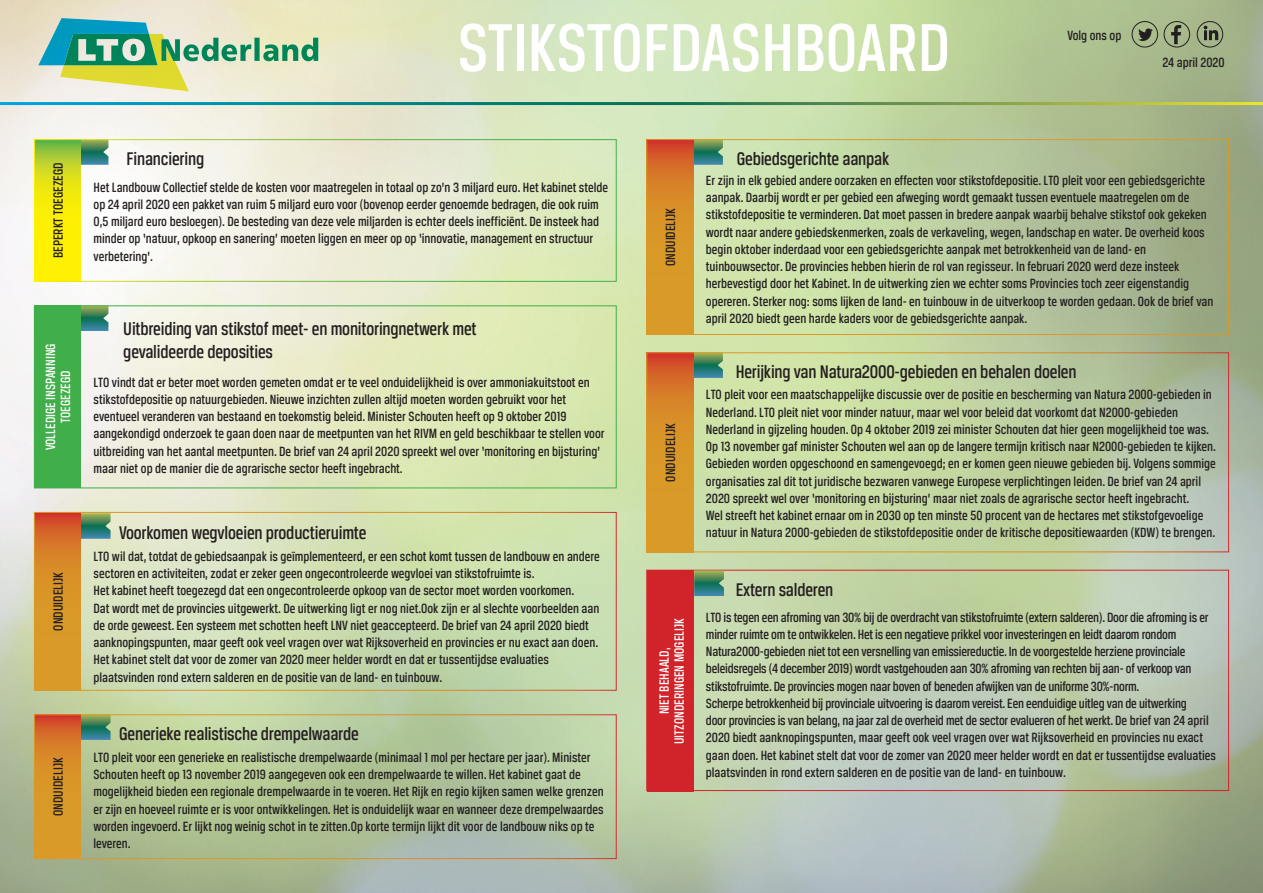
<style>
.page{position:relative;width:1263px;height:893px;background:#fff}
.page>*{position:absolute;margin:0;border:0;box-sizing:border-box;transform-origin:0 0}
.t1{font:500 72px "Breuer Condensed";color:#fff}
.t2{font:500 19.5px/22.5px "Breuer Condensed";letter-spacing:-.01em;color:#231f20}
.t3{font:500 14.25px/17.2px "Breuer Condensed";color:#231f20}
.t4{font:500 14.25px/15px "Breuer Condensed";color:#fff;text-align:center}
</style>
<div class="page">
<img style="left:0;top:0;width:1263px;height:893px">
<hr style="left:0;top:102px;width:1263px;height:3px;background:#fff">
<div style="left:1132px;top:21px;width:26px;height:26px;border:1px solid #231f20;border-radius:50%"></div>
<svg style="left:1138px;top:28px;width:15px;height:13px"></svg>
<div style="left:1164px;top:21px;width:26px;height:26px;border:1px solid #231f20;border-radius:50%"></div>
<svg style="left:1171px;top:25px;width:10px;height:19px"></svg>
<svg style="left:1204px;top:26px;width:14px;height:14px"></svg>
<div style="left:1197px;top:21px;width:26px;height:26px;border:1px solid #231f20;border-radius:50%"></div>
<img style="left:38px;top:18px;width:111px;height:47px">
<img style="left:60px;top:34px;width:129px;height:57px">
<img style="left:64px;top:34px;width:94px;height:31px">
<img style="left:161px;top:38px;width:157px;height:23px">
<svg style="left:81px;top:307px;width:27px;height:24px"></svg>
<div style="left:34px;top:305px;width:47px;height:183px;background:#40ae49"></div>
<div style="left:34px;top:305px;width:583px;height:183px;border:1px solid #40ae49"></div>
<div style="left:646px;top:570px;width:583px;height:221px;border:1px solid #d1232a"></div>
<svg style="left:694px;top:570px;width:30px;height:26px"></svg>
<div style="left:647px;top:570px;width:47px;height:222px;background:#d1232a"></div>
<svg style="left:81px;top:514px;width:30px;height:25px"></svg>
<svg style="left:36px;top:514px;width:45px;height:175px;background:#d78a27"></svg>
<svg style="left:693px;top:141px;width:30px;height:24px"></svg>
<svg style="left:648px;top:141px;width:45px;height:192px;background:#d78a27"></svg>
<div style="left:646px;top:139px;width:583px;height:196px;border:1px solid #d99a27"></div>
<svg style="left:81px;top:716px;width:30px;height:24px"></svg>
<svg style="left:36px;top:716px;width:45px;height:141px;background:#d78a27"></svg>
<svg style="left:693px;top:354px;width:30px;height:24px"></svg>
<svg style="left:648px;top:354px;width:45px;height:196px;background:#d78927"></svg>
<svg style="left:81px;top:141px;width:27px;height:24px"></svg>
<svg style="left:36px;top:141px;width:45px;height:139px;background:#e5e511"></svg>
<h1 class="t1" style="left:458px;top:8px;width:494px">STIKSTOFDASHBOARD</h1>
<p class="t3" style="left:1067px;top:27px;width:56px">Volg ons op</p>
<p class="t3" style="left:1162px;top:54px;width:64px">24 april 2020</p>
<p class="t3" style="left:49px;top:258px;width:97px;rotate:-90deg">BEPERKT TOEGEZEGD</p>
<h2 class="t2" style="left:126px;top:147px;width:79px">Financiering</h2>
<p class="t3" style="left:94px;top:178px;width:516px">Het Landbouw Collectief stelde de kosten voor maatregelen in totaal op zo’n 3 miljard euro. Het kabinet stelde op 24 april 2020 een pakket van ruim 5 miljard euro voor (bovenop eerder genoemde bedragen, die ook ruim 0,5 miljard euro besloegen). De besteding van deze vele miljarden is echter deels inefficiënt. De insteek had minder op ‘natuur, opkoop en sanering’ moeten liggen en meer op op ‘innovatie, management en structuur verbetering’.</p>
<p class="t4" style="left:43px;top:450px;width:109px;rotate:-90deg">VOLLEDIGE INSPANNING<br>TOEGEZEGD</p>
<p class="t3" style="left:49px;top:630px;width:60px;rotate:-90deg">ONDUIDELIJK</p>
<p class="t3" style="left:49px;top:816px;width:60px;rotate:-90deg">ONDUIDELIJK</p>
<h2 class="t2" style="left:123px;top:318px;width:355px">Uitbreiding van stikstof meet- en monitoringnetwerk met gevalideerde deposities</h2>
<p class="t3" style="left:94px;top:373px;width:512px">LTO vindt dat er beter moet worden gemeten omdat er te veel onduidelijkheid is over ammoniakuitstoot en stikstofdepositie op natuurgebieden. Nieuwe inzichten zullen altijd moeten worden gebruikt voor het eventueel veranderen van bestaand en toekomstig beleid. Minister Schouten heeft op 9 oktober 2019 aangekondigd onderzoek te gaan doen naar de meetpunten van het RIVM en geld beschikbaar te stellen voor uitbreiding van het aantal meetpunten. De brief van 24 april 2020 spreekt wel over ‘monitoring en bijsturing’ maar niet op de manier die de agrarische sector heeft ingebracht.</p>
<h2 class="t2" style="left:119px;top:521px;width:249px">Voorkomen wegvloeien productieruimte</h2>
<p class="t3" style="left:94px;top:547px;width:508px">LTO wil dat, totdat de gebiedsaanpak is geïmplementeerd, er een schot komt tussen de landbouw en andere sectoren en activiteiten, zodat er zeker geen ongecontroleerde wegvloei van stikstofruimte is.<br>Het kabinet heeft toegezegd dat een ongecontroleerde opkoop van de sector moet worden voorkomen.<br>Dat wordt met de provincies uitgewerkt. De uitwerking ligt er nog niet.Ook zijn er al slechte voorbeelden aan de orde geweest. Een systeem met schotten heeft LNV niet geaccepteerd. De brief van 24 april 2020 biedt aanknopingspunten, maar geeft ook veel vragen over wat Rijksoverheid en provincies er nu exact aan doen.<br>Het kabinet stelt dat voor de zomer van 2020 meer helder wordt en dat er tussentijdse evaluaties plaatsvinden rond extern salderen en de positie van de land- en tuinbouw.</p>
<h2 class="t2" style="left:119px;top:722px;width:241px">Generieke realistische drempelwaarde</h2>
<p class="t3" style="left:94px;top:748px;width:512px">LTO pleit voor een generieke en realistische drempelwaarde (minimaal 1 mol per hectare per jaar). Minister Schouten heeft op 13 november 2019 aangegeven ook een drempelwaarde te willen. Het kabinet gaat de mogelijkheid bieden een regionale drempelwaarde in te voeren. Het Rijk en regio kijken samen welke grenzen er zijn en hoeveel ruimte er is voor ontwikkelingen. Het is onduidelijk waar en wanneer deze drempelwaardes worden ingevoerd. Er lijkt nog weinig schot in te zitten.Op korte termijn lijkt dit voor de landbouw niks op te leveren.</p>
<p class="t3" style="left:662px;top:266px;width:60px;rotate:-90deg">ONDUIDELIJK</p>
<p class="t3" style="left:662px;top:482px;width:60px;rotate:-90deg">ONDUIDELIJK</p>
<p class="t4" style="left:656px;top:744px;width:127px;rotate:-90deg">NIET BEHAALD,<br>UITZONDERINGEN MOGELIJK</p>
<h2 class="t2" style="left:737px;top:147px;width:154px">Gebiedsgerichte aanpak</h2>
<p class="t3" style="left:706px;top:171px;width:509px">Er zijn in elk gebied andere oorzaken en effecten voor stikstofdepositie. LTO pleit voor een gebiedsgerichte aanpak. Daarbij wordt er per gebied een afweging wordt gemaakt tussen eventuele maatregelen om de stikstofdepositie te verminderen. Dat moet passen in bredere aanpak waarbij behalve stikstof ook gekeken wordt naar andere gebiedskenmerken, zoals de verkaveling, wegen, landschap en water. De overheid koos begin oktober inderdaad voor een gebiedsgerichte aanpak met betrokkenheid van de land- en tuinbouwsector. De provincies hebben hierin de rol van regisseur. In februari 2020 werd deze insteek herbevestigd door het Kabinet. In de uitwerking zien we echter soms Provincies toch zeer eigenstandig opereren. Sterker nog: soms lijken de land- en tuinbouw in de uitverkoop te worden gedaan. Ook de brief van april 2020 biedt geen harde kaders voor de gebiedsgerichte aanpak.</p>
<h2 class="t2" style="left:736px;top:360px;width:342px">Herijking van Natura2000-gebieden en behalen doelen</h2>
<p class="t3" style="left:706px;top:386px;width:512px">LTO pleit voor een maatschappelijke discussie over de positie en bescherming van Natura 2000-gebieden in Nederland. LTO pleit niet voor minder natuur, maar wel voor beleid dat voorkomt dat N2000-gebieden Nederland in gijzeling houden. Op 4 oktober 2019 zei minister Schouten dat hier geen mogelijkheid toe was.<br>Op 13 november gaf minister Schouten wel aan op de langere termijn kritisch naar N2000-gebieden te kijken.<br>Gebieden worden opgeschoond en samengevoegd; en er komen geen nieuwe gebieden bij. Volgens sommige organisaties zal dit tot juridische bezwaren vanwege Europese verplichtingen leiden. De brief van 24 april 2020 spreekt wel over ‘monitoring en bijsturing’ maar niet zoals de agrarische sector heeft ingebracht.<br>Wel streeft het kabinet ernaar om in 2030 op ten minste 50 procent van de hectares met stikstofgevoelige natuur in Natura 2000-gebieden de stikstofdepositie onder de kritische depositiewaarden (KDW) te brengen.</p>
<h2 class="t2" style="left:736px;top:578px;width:99px">Extern salderen</h2>
<p class="t3" style="left:706px;top:608px;width:512px">LTO is tegen een afroming van 30% bij de overdracht van stikstofruimte (extern salderen). Door die afroming is er minder ruimte om te ontwikkelen. Het is een negatieve prikkel voor investeringen en leidt daarom rondom Natura2000-gebieden niet tot een versnelling van emissiereductie. In de voorgestelde herziene provinciale beleidsregels (4 december 2019) wordt vastgehouden aan 30% afroming van rechten bij aan- of verkoop van stikstofruimte. De provincies mogen naar boven of beneden afwijken van de uniforme 30%-norm.<br>Scherpe betrokkenheid bij provinciale uitvoering is daarom vereist. Een eenduidige uitleg van de uitwerking<br>door provincies is van belang, na jaar zal de overheid met de sector evalueren of het werkt. De brief van 24 april 2020 biedt aanknopingspunten, maar geeft ook veel vragen over wat Rijksoverheid en provincies nu exact gaan doen. Het kabinet stelt dat voor de zomer van 2020 meer helder wordt en dat er tussentijdse evaluaties plaatsvinden in rond extern salderen en de positie van de land- en tuinbouw.</p>
</div>
